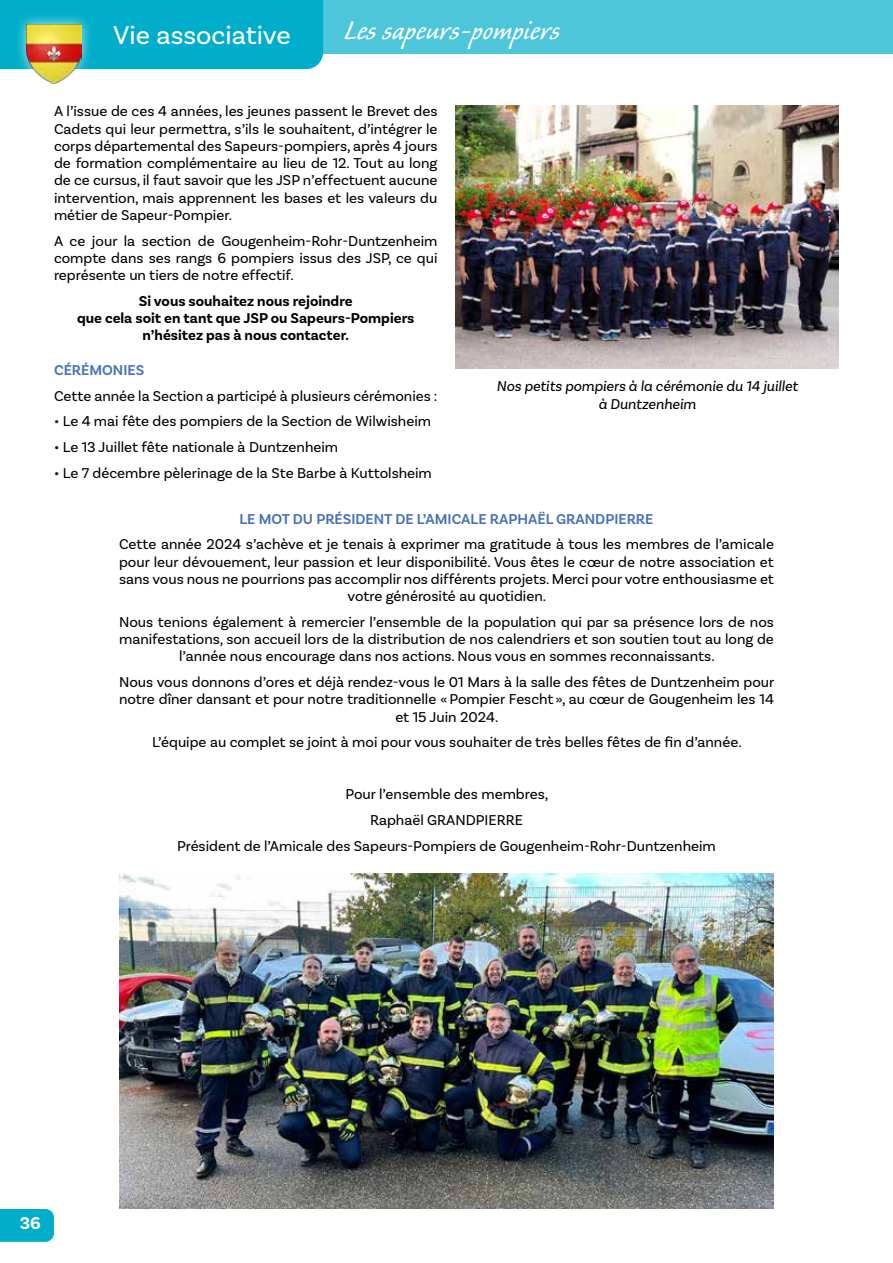
<style>
.page{position:relative;width:893px;height:1263px;background:#fff}
.page>*{position:absolute;margin:0;border:0;box-sizing:border-box;transform-origin:0 0}
.t1{font:34.5px "Caliban Std";color:#fff}
.t2{font:27px "Basic Sans";color:#fff}
.t3{font:700 18px "Basic Sans";color:#fff}
.t4{font:15px/17.2px "Basic Sans";color:#000;text-align:center}
.t5{font:700 15px/17.2px "Basic Sans";color:#000;text-align:center}
.t6{font:600 15px "Basic Sans";color:#4771b6}
.t7{font:italic 15px/17.2px "Basic Sans";color:#000;text-align:center}
</style>
<div class="page">
<div style="left:271px;top:0;width:622px;height:54px;background:#4dc6da"></div>
<hr style="left:892px;top:0;width:1px;height:54px;background:#00aecb">
<div style="left:0;top:0;width:323px;height:69px;background:#00aecb"></div>
<div style="left:15px;top:13px;width:77px;height:82px;background:#fff;opacity:.75"></div>
<img style="left:27px;top:24px;width:54px;height:60px">
<div style="left:0;top:1209px;width:54px;height:33px;background:#00aecb"></div>
<img style="left:455px;top:105px;width:384px;height:264px">
<img style="left:119px;top:873px;width:655px;height:336px">
<h2 class="t2" style="left:113px;top:19px;width:179px">Vie associative</h2>
<h1 class="t1" style="left:344px;top:13px;width:217px">Les sapeurs-pompiers</h1>
<p class="t4" style="left:54px;top:103px;width:385px;text-align:justify">A l’issue de ces 4 années, les jeunes passent le Brevet des Cadets qui leur permettra, s’ils le souhaitent, d’intégrer le corps départemental des Sapeurs-pompiers, après 4 jours de formation complémentaire au lieu de 12. Tout au long de ce cursus, il faut savoir que les JSP n’effectuent aucune intervention, mais apprennent les bases et les valeurs du métier de Sapeur-Pompier.</p>
<p class="t4" style="left:54px;top:232px;width:385px;text-align:justify">A ce jour la section de Gougenheim-Rohr-Duntzenheim compte dans ses rangs 6 pompiers issus des JSP, ce qui représente un tiers de notre effectif.</p>
<p class="t5" style="left:77px;top:292px;width:339px">Si vous souhaitez nous rejoindre<br>que cela soit en tant que JSP ou Sapeurs-Pompiers n’hésitez pas à nous contacter.</p>
<p class="t6" style="left:54px;top:361px;width:92px">CÉRÉMONIES</p>
<p class="t4" style="left:54px;top:387px;width:385px">Cette année la Section a participé à plusieurs cérémonies :</p>
<p class="t4" style="left:54px;top:413px;width:379px">• Le 4 mai fête des pompiers de la Section de Wilwisheim</p>
<p class="t4" style="left:54px;top:438px;width:286px">• Le 13 Juillet fête nationale à Duntzenheim</p>
<p class="t4" style="left:54px;top:464px;width:379px">• Le 7 décembre pèlerinage de la Ste Barbe à Kuttolsheim</p>
<p class="t6" style="left:239px;top:510px;width:415px">LE MOT DU PRÉSIDENT DE L’AMICALE RAPHAËL GRANDPIERRE</p>
<p class="t4" style="left:119px;top:536px;width:656px">Cette année 2024 s’achève et je tenais à exprimer ma gratitude à tous les membres de l’amicale pour leur dévouement, leur passion et leur disponibilité. Vous êtes le cœur de notre association et sans vous nous ne pourrions pas accomplir nos différents projets. Merci pour votre enthousiasme et votre générosité au quotidien.</p>
<p class="t4" style="left:119px;top:613px;width:656px">Nous tenions également à remercier l’ensemble de la population qui par sa présence lors de nos manifestations, son accueil lors de la distribution de nos calendriers et son soutien tout au long de l’année nous encourage dans nos actions. Nous vous en sommes reconnaissants.</p>
<p class="t4" style="left:119px;top:673px;width:657px">Nous vous donnons d’ores et déjà rendez-vous le 01 Mars à la salle des fêtes de Duntzenheim pour notre dîner dansant et pour notre traditionnelle «Pompier Fescht », au cœur de Gougenheim les 14 et 15 Juin 2024.</p>
<p class="t4" style="left:152px;top:734px;width:591px">L’équipe au complet se joint à moi pour vous souhaiter de très belles fêtes de fin d’année.</p>
<p class="t4" style="left:177px;top:781px;width:540px;line-height:25.8px">Pour l’ensemble des membres,<br>Raphaël GRANDPIERRE<br>Président de l’Amicale des Sapeurs-Pompiers de Gougenheim-Rohr-Duntzenheim</p>
<p class="t7" style="left:496px;top:378px;width:303px">Nos petits pompiers à la cérémonie du 14 juillet à Duntzenheim</p>
<p class="t3" style="left:20px;top:1212px;width:23px">36</p>
</div>
